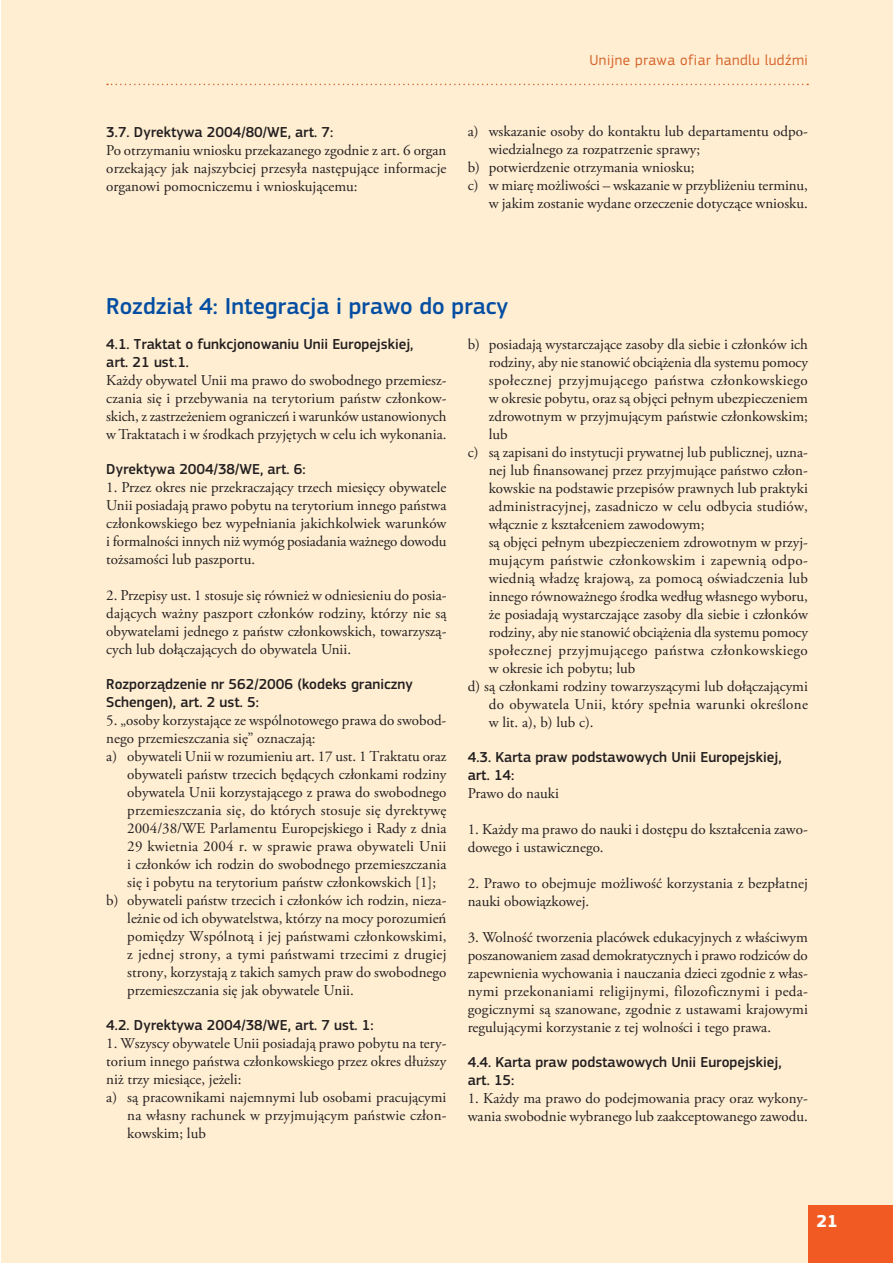
<style>
.page{position:relative;width:893px;height:1263px;background:#fff}
.page>*{position:absolute;margin:0;border:0;box-sizing:border-box;transform-origin:0 0}
.t1{font:500 24px "EC Square Sans Pro";color:#034ea2}
.t2{font:700 18px "EC Square Sans Pro";color:#fff}
.t3{font:15px/18px "Adobe Garamond Pro";color:#231f20;text-align:justify}
.t4{font:500 15px/18px "EC Square Sans Pro";color:#231f20}
.t5{font:15px "Adobe Garamond Pro";letter-spacing:.03em;color:#231f20}
.t6{font:15px "Adobe Garamond Pro";letter-spacing:.02em;color:#231f20}
.t7{font:15px "EC Square Sans Pro";letter-spacing:.03em;color:#d6642a}
</style>
<div class="page">
<div style="left:1px;top:0;width:892px;height:1263px;background:#ffeed2"></div>
<div style="left:808px;top:1205px;width:85px;height:58px;background:#f15a22"></div>
<svg style="left:107px;top:84px;width:701px;height:1px"></svg>
<p class="t7" style="left:589px;top:54px;width:220px">Unijne prawa ofiar handlu ludźmi</p>
<p class="t4" style="left:106px;top:124px;width:228px">3.7. Dyrektywa 2004/80/WE, art. 7:</p>
<p class="t3" style="left:106px;top:142px;width:342px">Po otrzymaniu wniosku przekazanego zgodnie z art. 6 organ orzekający jak najszybciej przesyła następujące informacje organowi pomocniczemu i wnioskującemu:</p>
<p class="t3" style="left:468px;top:124px;width:342px">a) wskazanie osoby do kontaktu lub departamentu odpo-</p>
<p class="t3" style="left:489px;top:142px;width:213px">wiedzialnego za rozpatrzenie sprawy;</p>
<p class="t3" style="left:468px;top:160px;width:228px">b) potwierdzenie otrzymania wniosku;</p>
<p class="t3" style="left:468px;top:178px;width:342px">c) w miarę możliwości – wskazanie w przybliżeniu terminu,</p>
<p class="t3" style="left:489px;top:196px;width:321px">w jakim zostanie wydane orzeczenie dotyczące wniosku.</p>
<h1 class="t1" style="left:106px;top:297px;width:403px">Rozdział 4: Integracja i prawo do pracy</h1>
<p class="t4" style="left:106px;top:336px;width:309px">4.1. Traktat o funkcjonowaniu Unii Europejskiej, art. 21 ust.1.</p>
<p class="t3" style="left:106px;top:372px;width:342px">Każdy obywatel Unii ma prawo do swobodnego przemiesz&shy;czania się i przebywania na terytorium państw członkow&shy;skich, z zastrzeżeniem ograniczeń i warunków ustanowionych w Traktatach i w środkach przyjętych w celu ich wykonania.</p>
<p class="t4" style="left:106px;top:461px;width:201px">Dyrektywa 2004/38/WE, art. 6:</p>
<p class="t3" style="left:106px;top:479px;width:342px">1. Przez okres nie przekraczający trzech miesięcy obywatele Unii posiadają prawo pobytu na terytorium innego państwa członkowskiego bez wypełniania jakichkolwiek warunków i formalności innych niż wymóg posiadania ważnego dowodu tożsamości lub paszportu.</p>
<p class="t3" style="left:106px;top:587px;width:342px">2. Przepisy ust. 1 stosuje się również w odniesieniu do posia&shy;dających ważny paszport członków rodziny, którzy nie są obywatelami jednego z państw członkowskich, towarzyszą&shy;cych lub dołączających do obywatela Unii.</p>
<p class="t4" style="left:106px;top:676px;width:308px">Rozporządzenie nr 562/2006 (kodeks graniczny<br>Schengen), art. 2 ust. 5:</p>
<p class="t3" style="left:106px;top:712px;width:342px">5. „osoby korzystające ze wspólnotowego prawa do swobod-</p>
<p class="t3" style="left:106px;top:730px;width:211px">nego przemieszczania się” oznaczają:</p>
<p class="t3" style="left:106px;top:748px;width:342px">a) obywateli Unii w rozumieniu art. 17 ust. 1 Traktatu oraz</p>
<p class="t3" style="left:127px;top:766px;width:321px">obywateli państw trzecich będących członkami rodziny</p>
<p class="t3" style="left:127px;top:784px;width:321px">obywatela Unii korzystającego z prawa do swobodnego</p>
<p class="t3" style="left:127px;top:802px;width:321px">przemieszczania się, do których stosuje się dyrektywę</p>
<p class="t3" style="left:127px;top:820px;width:321px">2004/38/WE Parlamentu Europejskiego i Rady z dnia</p>
<p class="t3" style="left:127px;top:838px;width:321px">29 kwietnia 2004 r. w sprawie prawa obywateli Unii</p>
<p class="t3" style="left:127px;top:856px;width:321px">i członków ich rodzin do swobodnego przemieszczania</p>
<p class="t3" style="left:127px;top:874px;width:310px">się i pobytu na terytorium państw członkowskich [1];</p>
<p class="t3" style="left:106px;top:892px;width:342px">b) obywateli państw trzecich i członków ich rodzin, nieza-</p>
<p class="t3" style="left:127px;top:910px;width:321px">leżnie od ich obywatelstwa, którzy na mocy porozumień</p>
<p class="t3" style="left:127px;top:928px;width:321px">pomiędzy Wspólnotą i jej państwami członkowskimi,</p>
<p class="t3" style="left:127px;top:946px;width:321px">z jednej strony, a tymi państwami trzecimi z drugiej</p>
<p class="t3" style="left:127px;top:964px;width:321px">strony, korzystają z takich samych praw do swobodnego</p>
<p class="t3" style="left:127px;top:982px;width:228px">przemieszczania się jak obywatele Unii.</p>
<p class="t4" style="left:106px;top:1017px;width:269px">4.2. Dyrektywa 2004/38/WE, art. 7 ust. 1:</p>
<p class="t3" style="left:106px;top:1035px;width:342px">1. Wszyscy obywatele Unii posiadają prawo pobytu na tery-</p>
<p class="t3" style="left:106px;top:1053px;width:342px">torium innego państwa członkowskiego przez okres dłuższy</p>
<p class="t3" style="left:106px;top:1071px;width:137px">niż trzy miesiące, jeżeli:</p>
<p class="t3" style="left:106px;top:1089px;width:342px">a) są pracownikami najemnymi lub osobami pracującymi</p>
<p class="t3" style="left:127px;top:1107px;width:321px">na własny rachunek w przyjmującym państwie człon-</p>
<p class="t3" style="left:127px;top:1125px;width:80px">kowskim; lub</p>
<p class="t3" style="left:468px;top:336px;width:342px">b) posiadają wystarczające zasoby dla siebie i członków ich</p>
<p class="t3" style="left:489px;top:354px;width:321px">rodziny, aby nie stanowić obciążenia dla systemu pomocy</p>
<p class="t5" style="left:489px;top:374px;width:321px">społecznej przyjmującego państwa członkowskiego</p>
<p class="t3" style="left:489px;top:390px;width:321px">w okresie pobytu, oraz są objęci pełnym ubezpieczeniem</p>
<p class="t3" style="left:489px;top:408px;width:321px">zdrowotnym w przyjmującym państwie członkowskim;</p>
<p class="t3" style="left:489px;top:426px;width:20px">lub</p>
<p class="t3" style="left:468px;top:444px;width:342px">c) są zapisani do instytucji prywatnej lub publicznej, uzna-</p>
<p class="t3" style="left:489px;top:462px;width:321px">nej lub finansowanej przez przyjmujące państwo człon-</p>
<p class="t3" style="left:489px;top:480px;width:321px">kowskie na podstawie przepisów prawnych lub praktyki</p>
<p class="t3" style="left:489px;top:498px;width:321px">administracyjnej, zasadniczo w celu odbycia studiów,</p>
<p class="t3" style="left:489px;top:516px;width:217px">włącznie z kształceniem zawodowym;</p>
<p class="t3" style="left:489px;top:534px;width:321px">są objęci pełnym ubezpieczeniem zdrowotnym w przyj-</p>
<p class="t6" style="left:489px;top:554px;width:321px">mującym państwie członkowskim i zapewnią odpo-</p>
<p class="t3" style="left:489px;top:570px;width:321px">wiednią władzę krajową, za pomocą oświadczenia lub</p>
<p class="t3" style="left:489px;top:588px;width:321px">innego równoważnego środka według własnego wyboru,</p>
<p class="t3" style="left:489px;top:606px;width:321px">że posiadają wystarczające zasoby dla siebie i członków</p>
<p class="t3" style="left:489px;top:624px;width:321px">rodziny, aby nie stanowić obciążenia dla systemu pomocy</p>
<p class="t5" style="left:489px;top:644px;width:321px">społecznej przyjmującego państwa członkowskiego</p>
<p class="t3" style="left:489px;top:660px;width:148px">w okresie ich pobytu; lub</p>
<p class="t3" style="left:468px;top:678px;width:342px">d) są członkami rodziny towarzyszącymi lub dołączającymi</p>
<p class="t6" style="left:489px;top:698px;width:321px">do obywatela Unii, który spełnia warunki określone</p>
<p class="t3" style="left:489px;top:714px;width:106px">w lit. a), b) lub c).</p>
<p class="t4" style="left:468px;top:749px;width:315px">4.3. Karta praw podstawowych Unii Europejskiej, art. 14:</p>
<p class="t3" style="left:468px;top:785px;width:93px">Prawo do nauki</p>
<p class="t3" style="left:468px;top:821px;width:342px">1. Każdy ma prawo do nauki i dostępu do kształcenia zawo&shy;dowego i ustawicznego.</p>
<p class="t3" style="left:468px;top:875px;width:342px">2. Prawo to obejmuje możliwość korzystania z bezpłatnej nauki obowiązkowej.</p>
<p class="t3" style="left:468px;top:929px;width:342px">3. Wolność tworzenia placówek edukacyjnych z właściwym poszanowaniem zasad demokratycznych i prawo rodziców do zapewnienia wychowania i nauczania dzieci zgodnie z włas&shy;nymi przekonaniami religijnymi, filozoficznymi i peda&shy;gogicznymi są szanowane, zgodnie z ustawami krajowymi regulującymi korzystanie z tej wolności i tego prawa.</p>
<p class="t4" style="left:468px;top:1054px;width:315px">4.4. Karta praw podstawowych Unii Europejskiej, art. 15:</p>
<p class="t3" style="left:468px;top:1090px;width:342px">1. Każdy ma prawo do podejmowania pracy oraz wykony&shy;wania swobodnie wybranego lub zaakceptowanego zawodu.</p>
<p class="t2" style="left:816px;top:1215px;width:23px">21</p>
</div>
